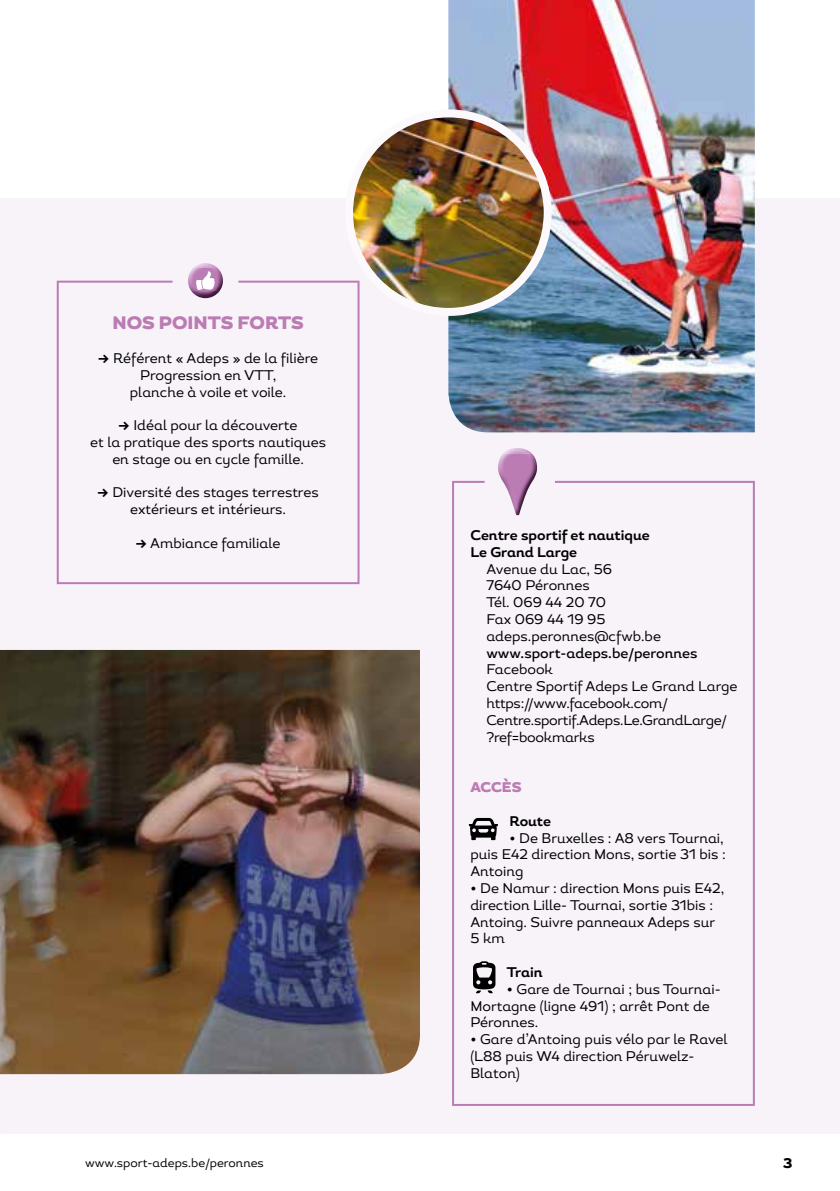
<style>
.page{position:relative;width:840px;height:1191px;background:#fff}
.page>*{position:absolute;margin:0;border:0;box-sizing:border-box;transform-origin:0 0}
.t1{font:900 18px "Magallanes";color:#bb7cb3}
.t2{font:14px/16.8px "Magallanes";color:#000}
.t3{font:14px/16.8px "Magallanes";letter-spacing:-.02em;color:#000}
.t4{font:700 14px/16.8px "Magallanes";color:#000}
.t5{font:500 14px "Magallanes";color:#000}
.t6{font:900 14px "Magallanes";letter-spacing:-.005em;color:#bb7cb3}
.t7{font:800 14px "Magallanes";color:#000}
.t8{font:12px "Magallanes";color:#000}
.s1{font-family:"Simplon BP";font-weight:700}
</style>
<div class="page">
<div style="left:0;top:198px;width:839px;height:936px;background:#f8f3f9"></div>
<img style="left:0;top:650px;width:420px;height:424px">
<img style="left:448px;top:0;width:306px;height:432px">
<svg style="left:452px;top:481px;width:302px;height:625px"></svg>
<svg style="left:57px;top:281px;width:302px;height:303px"></svg>
<img style="left:504px;top:448px;width:27px;height:5px">
<img style="left:497px;top:453px;width:39px;height:62px">
<img style="left:345px;top:109px;width:206px;height:207px">
<img style="left:194px;top:263px;width:23px;height:5px">
<img style="left:191px;top:291px;width:28px;height:7px">
<img style="left:188px;top:268px;width:35px;height:23px">
<svg style="left:196px;top:271px;width:18px;height:19px"></svg>
<svg style="left:468px;top:818px;width:29px;height:22px"></svg>
<svg style="left:473px;top:961px;width:22px;height:32px"></svg>
<p class="t1" style="left:112px;top:311px;width:193px">NOS POINTS FORTS</p>
<p class="t2" style="left:98px;top:350px;width:221px;text-align:center"><span class="s1">→</span> Référent « Adeps » de la filière<br>Progression en VTT,<br>planche à voile et voile.</p>
<p class="t2" style="left:90px;top:417px;width:237px;text-align:center"><span class="s1">→</span> Idéal pour la découverte<br>et la pratique des sports nautiques en stage ou en cycle famille.</p>
<p class="t2" style="left:97px;top:484px;width:222px;text-align:center"><span class="s1">→</span> Diversité des stages terrestres extérieurs et intérieurs.</p>
<p class="t2" style="left:136px;top:535px;width:146px"><span class="s1">→</span> Ambiance familiale</p>
<p class="t4" style="left:470px;top:527px;width:181px">Centre sportif et nautique<br>Le Grand Large</p>
<p class="t2" style="left:486px;top:560px;width:176px">Avenue du Lac, 56<br>7640 Péronnes<br>Tél. 069 44 20 70<br>Fax 069 44 19 95 adeps.peronnes@cfwb.be</p>
<p class="t5" style="left:486px;top:644px;width:212px">www.sport-adeps.be/peronnes</p>
<p class="t3" style="left:486px;top:661px;width:252px">Facebook<br>Centre Sportif Adeps Le Grand Large https://www.facebook.com/<br>Centre.sportif.Adeps.Le.GrandLarge/ ?ref=bookmarks</p>
<p class="t6" style="left:470px;top:778px;width:53px">ACCÈS</p>
<p class="t4" style="left:509px;top:813px;width:43px">Route</p>
<p class="t2" style="left:470px;top:829px;width:257px;text-indent:39px">• De Bruxelles : A8 vers Tournai, puis E42 direction Mons, sortie 31 bis :<br>Antoing</p>
<p class="t2" style="left:470px;top:879px;width:255px">• De Namur : direction Mons puis E42, direction Lille- Tournai, sortie 31bis :<br>Antoing. Suivre panneaux Adeps sur<br>5 km</p>
<p class="t4" style="left:506px;top:964px;width:37px">Train</p>
<p class="t2" style="left:470px;top:980px;width:251px;text-indent:36px">• Gare de Tournai ; bus Tournai-<br>Mortagne (ligne 491) ; arrêt Pont de<br>Péronnes.</p>
<p class="t2" style="left:470px;top:1031px;width:258px">• Gare d’Antoing puis vélo par le Ravel (L88 puis W4 direction Péruwelz-<br>Blaton)</p>
<p class="t8" style="left:85px;top:1155px;width:180px">www.sport-adeps.be/peronnes</p>
<p class="t7" style="left:782px;top:1154px;width:11px">3</p>
</div>
